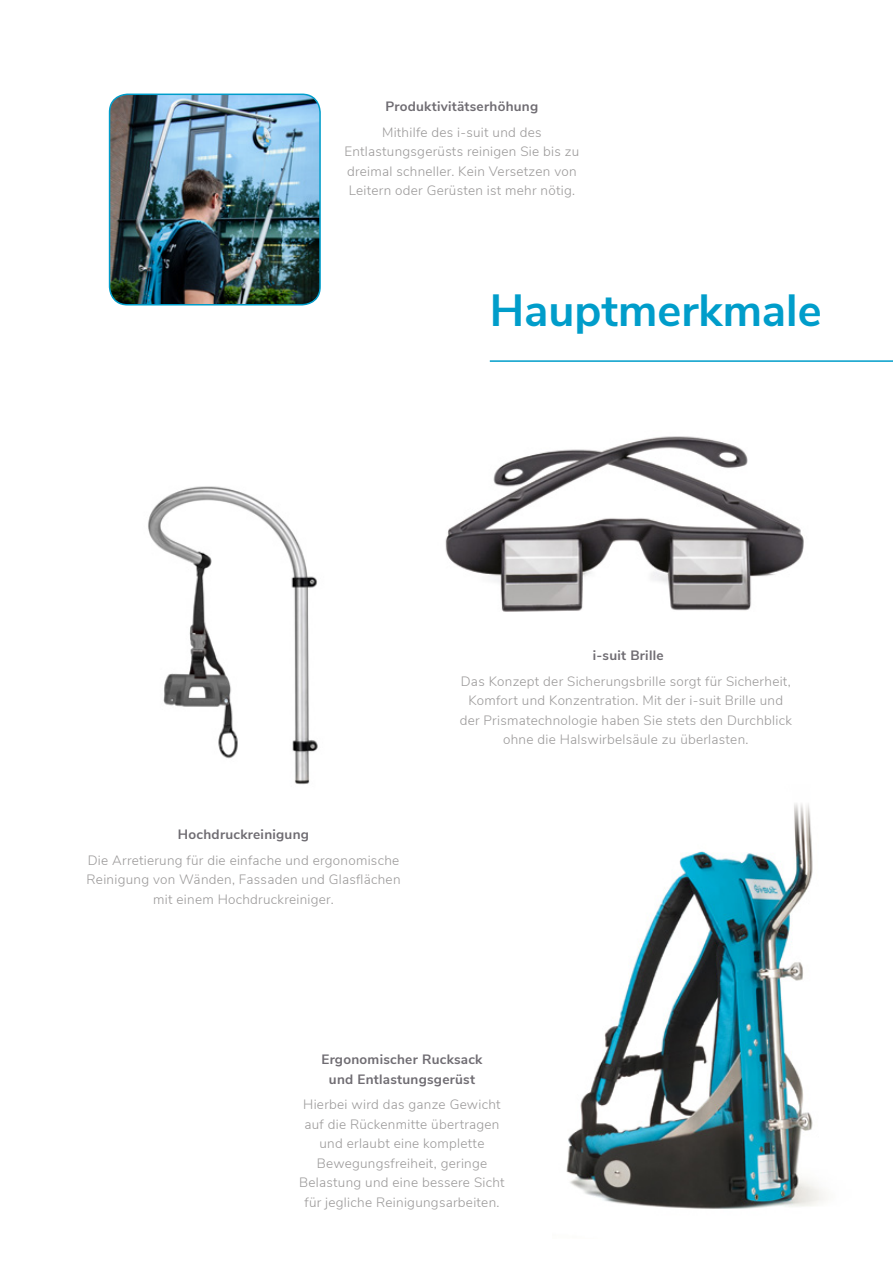
<style>
.page{position:relative;width:893px;height:1263px;background:#fff}
.page>*{position:absolute;margin:0;border:0;box-sizing:border-box;transform-origin:0 0}
.t1{font:700 45px "Nunito Sans";color:#009dca}
.t2{font:300 13.5px/19.5px "Nunito Sans";letter-spacing:.02em;color:#9b9999;text-align:center}
.t3{font:700 13.5px/19.5px "Nunito Sans";letter-spacing:.02em;color:#6f6c72;text-align:center}
</style>
<div class="page">
<img style="left:445px;top:436px;width:359px;height:176px">
<hr style="left:490px;top:360px;width:403px;height:2px;background:#009dca">
<img style="left:110px;top:94px;width:210px;height:211px">
<div style="left:109px;top:94px;width:212px;height:211px;border:2px solid #009dca;border-radius:18px"></div>
<img style="left:566px;top:803px;width:259px;height:406px">
<img style="left:148px;top:486px;width:170px;height:299px">
<p class="t3" style="left:385px;top:96px;width:154px">Produktivitätserhöhung</p>
<p class="t2" style="left:344px;top:122px;width:237px">Mithilfe des i-suit und des Entlastungsgerüsts reinigen Sie bis zu dreimal schneller. Kein Versetzen von Leitern oder Gerüsten ist mehr nötig.</p>
<h1 class="t1" style="left:490px;top:278px;width:333px">Hauptmerkmale</h1>
<p class="t3" style="left:178px;top:824px;width:133px">Hochdruckreinigung</p>
<p class="t2" style="left:86px;top:849px;width:316px">Die Arretierung für die einfache und ergonomische<br>Reinigung von Wänden, Fassaden und Glasflächen mit einem Hochdruckreiniger.</p>
<p class="t3" style="left:593px;top:645px;width:72px">i-suit Brille</p>
<p class="t2" style="left:460px;top:670px;width:334px">Das Konzept der Sicherungsbrille sorgt für Sicherheit, Komfort und Konzentration. Mit der i-suit Brille und der Prismatechnologie haben Sie stets den Durchblick ohne die Halswirbelsäule zu überlasten.</p>
<p class="t3" style="left:321px;top:1049px;width:163px">Ergonomischer Rucksack und Entlastungsgerüst</p>
<p class="t2" style="left:299px;top:1094px;width:207px">Hierbei wird das ganze Gewicht auf die Rückenmitte übertragen und erlaubt eine komplette<br>Bewegungsfreiheit, geringe<br>Belastung und eine bessere Sicht für jegliche Reinigungsarbeiten.</p>
</div>
